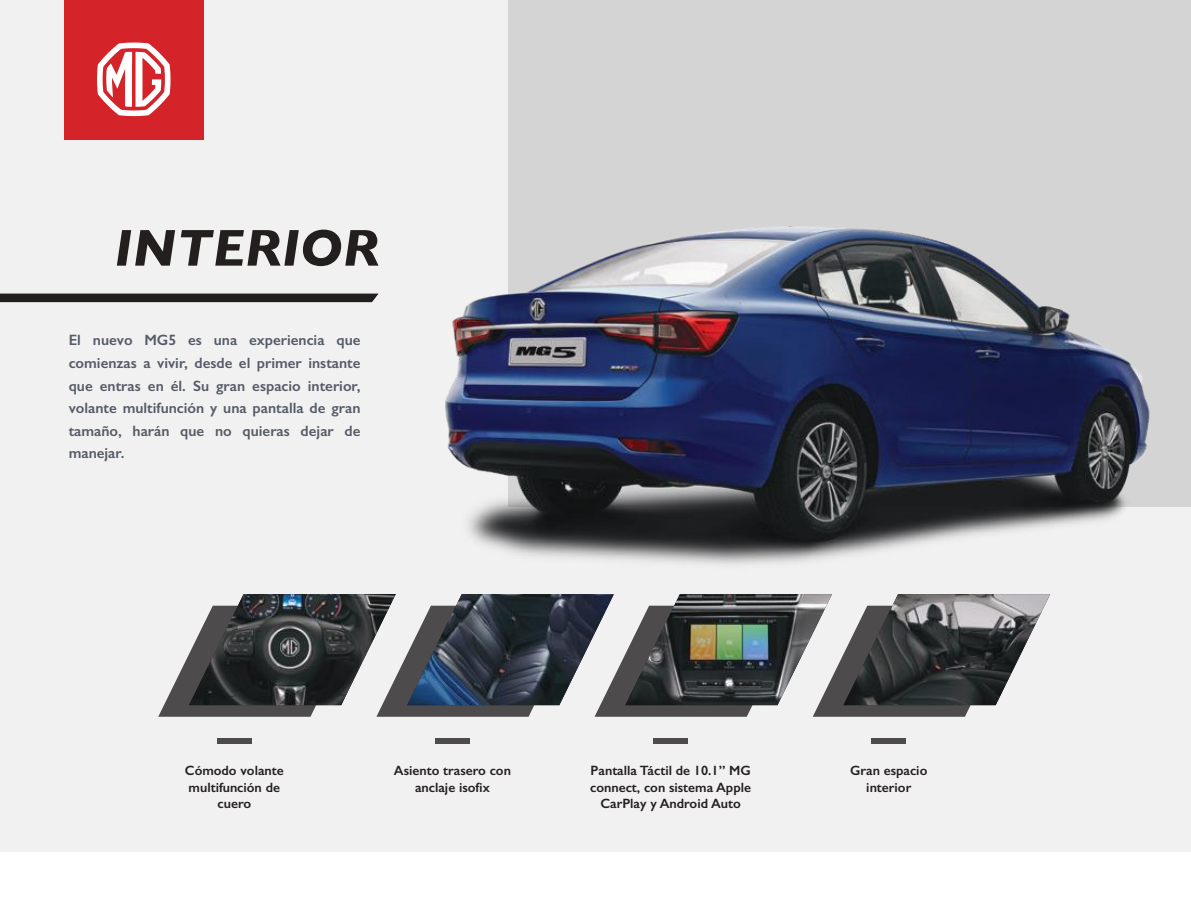
<style>
.page{position:relative;width:1191px;height:915px;background:#fff}
.page>*{position:absolute;margin:0;border:0;box-sizing:border-box;transform-origin:0 0}
.t1{font:italic 700 52.5px "Gill Sans";color:#241f1f}
.t2{font:600 15px/22.5px "Gill Sans";color:#545b67;text-align:justify}
.t3{font:600 13.5px/16.2px "Gill Sans";color:#241f1f;text-align:center}
</style>
<div class="page">
<div style="left:0;top:0;width:1191px;height:850px;background:#f2f1f1"></div>
<div style="left:508px;top:0;width:683px;height:506px;background:#d5d4d5"></div>
<div style="left:64px;top:0;width:140px;height:140px;background:#d42429"></div>
<svg style="left:97px;top:43px;width:73px;height:73px"></svg>
<svg style="left:0;top:293px;width:378px;height:9px;background:#322d2d"></svg>
<div style="left:217px;top:738px;width:34px;height:5px;background:#4e4b4c"></div>
<div style="left:435px;top:738px;width:35px;height:5px;background:#4e4b4c"></div>
<div style="left:653px;top:738px;width:35px;height:5px;background:#4e4b4c"></div>
<div style="left:871px;top:738px;width:35px;height:5px;background:#4e4b4c"></div>
<img style="left:445px;top:226px;width:746px;height:369px">
<svg style="left:158px;top:594px;width:838px;height:122px"></svg>
<img style="left:843px;top:594px;width:207px;height:111px">
<h1 class="t1" style="left:114px;top:217px;width:267px">INTERIOR</h1>
<p class="t2" style="left:69px;top:329px;width:293px">El nuevo MG5 es una experiencia que comienzas a vivir, desde el primer instante que entras en él. Su gran espacio interior, volante multifunción y una pantalla de gran tamaño, harán que no quieras dejar de manejar.</p>
<p class="t3" style="left:185px;top:762px;width:100px">Cómodo volante multifunción de cuero</p>
<p class="t3" style="left:394px;top:762px;width:119px">Asiento trasero con anclaje isofix</p>
<p class="t3" style="left:590px;top:762px;width:162px">Pantalla Táctil de 10.1” MG connect, con sistema Apple<br>CarPlay y Android Auto</p>
<p class="t3" style="left:850px;top:762px;width:79px">Gran espacio interior</p>
</div>
